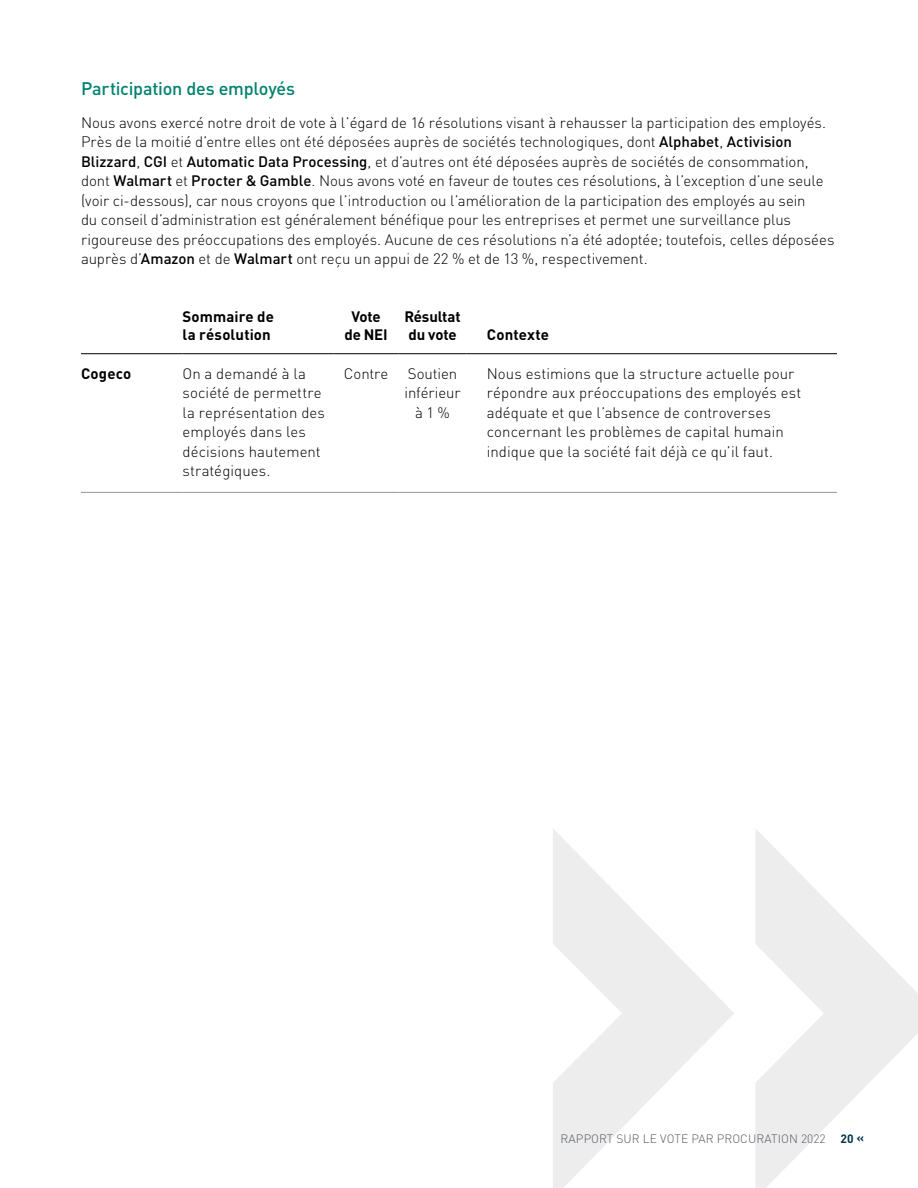
<style>
.page{position:relative;width:918px;height:1188px;background:#fff}
.page>*{position:absolute;margin:0;border:0;box-sizing:border-box;transform-origin:0 0}
.H3{font:500 18px "DIN Pro";letter-spacing:-.015em;color:#00826e}
.Body{font:300 15px/19.5px "DIN Pro";letter-spacing:-.005em;color:#000}
.Table_Body{font:300 15px/19.5px "DIN Pro";letter-spacing:.005em;color:#000}
.Table_H1{font:700 15px/18px "DIN Pro";letter-spacing:.005em;color:#000}
.Table_H1-2{font:700 15px/18px "DIN Pro";letter-spacing:-.015em;color:#000;text-align:center}
.t1{font:300 12px "DIN Pro";letter-spacing:.01em;color:#55595f}
.s1{font-weight:500}
.s2{font-weight:700;color:#01344b}
</style>
<div class="page">
<svg style="left:553px;top:829px;width:365px;height:359px"></svg>
<hr style="left:81px;top:492px;width:102px;height:1px;background:#939598">
<hr style="left:183px;top:492px;width:151px;height:1px;background:#939598">
<hr style="left:334px;top:492px;width:65px;height:1px;background:#939598">
<hr style="left:399px;top:492px;width:68px;height:1px;background:#939598">
<hr style="left:467px;top:492px;width:370px;height:1px;background:#939598">
<hr style="left:81px;top:353px;width:102px;height:1px;background:#000">
<hr style="left:183px;top:353px;width:151px;height:1px;background:#000">
<hr style="left:334px;top:353px;width:65px;height:1px;background:#000">
<hr style="left:399px;top:353px;width:68px;height:1px;background:#000">
<hr style="left:467px;top:353px;width:370px;height:1px;background:#000">
<h2 class="H3" style="left:81px;top:74px;width:216px">Participation des employés</h2>
<p class="Body" style="left:81px;top:112px;width:755px">Nous avons exercé notre droit de vote à l’égard de 16 résolutions visant à rehausser la participation des employés.<br>Près de la moitié d’entre elles ont été déposées auprès de sociétés technologiques, dont <span class="s1">Alphabet</span>, <span class="s1">Activision Blizzard</span>, <span class="s1">CGI</span> et <span class="s1">Automatic Data Processing</span>, et d’autres ont été déposées auprès de sociétés de consommation, dont <span class="s1">Walmart</span> et <span class="s1">Procter &amp; Gamble</span>. Nous avons voté en faveur de toutes ces résolutions, à l’exception d’une seule (voir ci-dessous), car nous croyons que l’introduction ou l’amélioration de la participation des employés au sein<br>du conseil d’administration est généralement bénéfique pour les entreprises et permet une surveillance plus rigoureuse des préoccupations des employés. Aucune de ces résolutions n’a été adoptée; toutefois, celles déposées auprès d’<span class="s1">Amazon</span> et de <span class="s1">Walmart</span> ont reçu un appui de 22 % et de 13 %, respectivement.</p>
<h1 class="Table_H1" style="left:183px;top:307px;width:93px">Sommaire de la résolution</h1>
<h1 class="Table_H1-2" style="left:345px;top:307px;width:45px">Vote de NEI</h1>
<h1 class="Table_H1-2" style="left:404px;top:307px;width:58px;text-align:left">Résultat du vote</h1>
<h1 class="Table_H1" style="left:487px;top:325px;width:64px">Contexte</h1>
<h1 class="Table_H1" style="left:81px;top:363px;width:52px">Cogeco</h1>
<p class="Table_Body" style="left:183px;top:363px;width:144px">On a demandé à la société de permettre la représentation des employés dans les décisions hautement stratégiques.</p>
<p class="Table_Body" style="left:344px;top:363px;width:46px">Contre</p>
<p class="Table_Body" style="left:405px;top:363px;width:57px;text-align:center">Soutien inférieur à 1 %</p>
<p class="Table_Body" style="left:487px;top:363px;width:316px">Nous estimions que la structure actuelle pour répondre aux préoccupations des employés est adéquate et que l’absence de controverses concernant les problèmes de capital humain indique que la société fait déjà ce qu’il faut.</p>
<p class="t1" style="left:561px;top:1130px;width:305px">RAPPORT SUR LE VOTE PAR PROCURATION 2022 <span class="s2">20 «</span></p>
</div>
